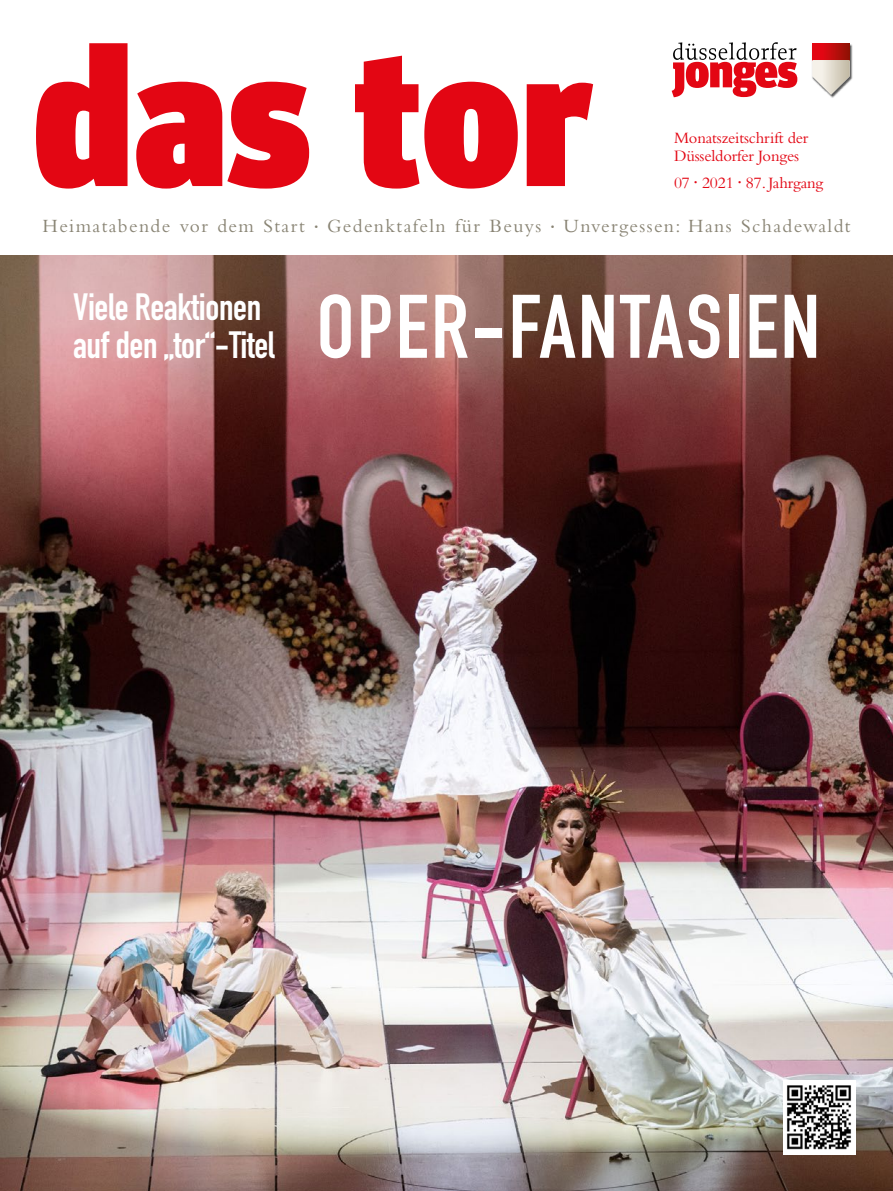
<style>
.page{position:relative;width:893px;height:1191px;background:#fff}
.page>*{position:absolute;margin:0;border:0;box-sizing:border-box;transform-origin:0 0}
.t1{font:700 88.5px "DIN Condensed";letter-spacing:.03em;color:#fff}
.t2{font:700 37.5px/37.8px "DIN Condensed";letter-spacing:-.01em;color:#fff}
.t3{font:19.5px "Bembo";letter-spacing:.07em;color:#898474}
.t4{font:16.5px/18px "Bembo";letter-spacing:-.01em;color:#e30613}
.s1{font-size:9px}
.s2{font-size:10.5px}
</style>
<div class="page">
<img style="left:0;top:255px;width:893px;height:936px">
<div style="left:783px;top:1080px;width:73px;height:74px;background:#fff"></div>
<img style="left:786px;top:1085px;width:65px;height:65px">
<svg style="left:36px;top:43px;width:557px;height:146px;fill:#e30613"></svg>
<svg style="left:672px;top:42px;width:125px;height:55px"></svg>
<img style="left:812px;top:43px;width:41px;height:55px">
<svg style="left:812px;top:44px;width:38px;height:51px;background:#d69993"></svg>
<p class="t4" style="left:674px;top:128px;width:136px">Monatszeitschrift der<br>Düsseldorfer Jonges</p>
<p class="t4" style="left:674px;top:173px;width:151px">07 <span class="s1">•</span> 2021 <span class="s1">•</span> 87. Jahrgang</p>
<p class="t3" style="left:43px;top:214px;width:809px">Heimatabende vor dem Start <span class="s2">•</span> Gedenktafeln für Beuys <span class="s2">•</span> Unvergessen: Hans Schadewaldt</p>
<h2 class="t2" style="left:73px;top:288px;width:203px">Viele Reaktionen auf den „tor“-Titel</h2>
<h1 class="t1" style="left:317px;top:267px;width:505px">OPER-FANTASIEN</h1>
</div>
